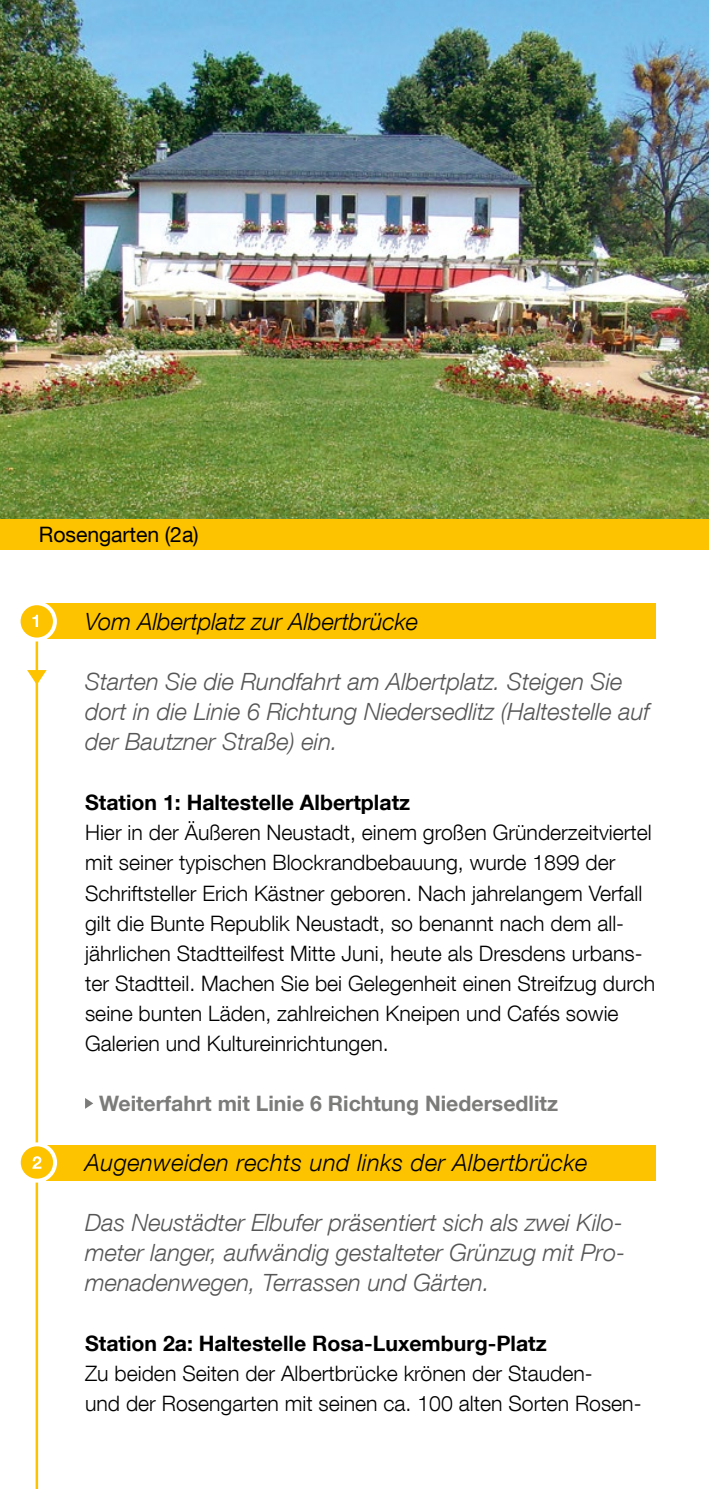
<style>
.page{position:relative;width:709px;height:1489px;background:#fff}
.page>*{position:absolute;margin:0;border:0;box-sizing:border-box;transform-origin:0 0}
.t1{font:italic 300 23.75px/30px "Helvetica Neue LT Com";color:#565656}
.t2{font:italic 300 23.75px "Helvetica Neue LT Com";letter-spacing:.02em;color:#000}
.t3{font:italic 300 23.75px "Helvetica Neue LT Com";color:#000}
.t4{font:300 21.25px/30px "Helvetica Neue LT Com";color:#000}
.t5{font:700 21.25px "Helvetica Neue LT Com";color:#000}
.t6{font:700 21.25px "Helvetica Neue LT Com";color:#7b7b7a}
.t7{font:21.25px "Helvetica Neue LT Com";letter-spacing:-.005em;color:#000}
</style>
<div class="page">
<hr style="left:36px;top:625px;width:2px;height:863px;background:#fdc300">
<svg style="left:27px;top:670px;width:20px;height:14px"></svg>
<div style="left:46px;top:603px;width:610px;height:36px;background:#fdc300"></div>
<svg style="left:17px;top:601px;width:40px;height:40px"></svg>
<div style="left:21px;top:605px;width:32px;height:32px;background:#fdc300;border-radius:50%"></div>
<svg style="left:32px;top:614px;width:6px;height:13px"></svg>
<div style="left:46px;top:1144px;width:610px;height:36px;background:#fdc300"></div>
<svg style="left:17px;top:1142px;width:40px;height:40px"></svg>
<div style="left:21px;top:1146px;width:32px;height:32px;background:#fdc300;border-radius:50%"></div>
<svg style="left:32px;top:1156px;width:9px;height:12px"></svg>
<svg style="left:85px;top:1098px;width:8px;height:10px"></svg>
<img style="left:0;top:0;width:709px;height:520px">
<div style="left:0;top:520px;width:709px;height:30px;background:#fdc300"></div>
<p class="t7" style="left:39px;top:522px;width:161px">Rosengarten (2a)</p>
<p class="t3" style="left:85px;top:607px;width:335px">Vom Albertplatz zur Albertbrücke</p>
<p class="t1" style="left:85px;top:666px;width:566px">Starten Sie die Rundfahrt am Albertplatz. Steigen Sie dort in die Linie 6 Richtung Niedersedlitz (Haltestelle auf der Bautzner Straße) ein.</p>
<p class="t5" style="left:85px;top:789px;width:326px">Station 1: Haltestelle Albertplatz</p>
<p class="t4" style="left:85px;top:817px;width:572px">Hier in der Äußeren Neustadt, einem großen Gründerzeitviertel mit seiner typischen Blockrandbebauung, wurde 1899 der Schriftsteller Erich Kästner geboren. Nach jahrelangem Verfall gilt die Bunte Republik Neustadt, so benannt nach dem all&shy;jährlichen Stadtteilfest Mitte Juni, heute als Dresdens urbans&shy;ter Stadtteil. Machen Sie bei Gelegenheit einen Streifzug durch seine bunten Läden, zahlreichen Kneipen und Cafés sowie Galerien und Kultureinrichtungen.</p>
<p class="t6" style="left:99px;top:1089px;width:460px">Weiterfahrt mit Linie 6 Richtung Niedersedlitz</p>
<p class="t2" style="left:85px;top:1147px;width:504px">Augenweiden rechts und links der Albertbrücke</p>
<p class="t1" style="left:85px;top:1206px;width:541px;text-align:justify">Das Neustädter Elbufer präsentiert sich als zwei Kilo&shy;meter langer, aufwändig gestalteter Grünzug mit Pro&shy;menadenwegen, Terrassen und Gärten.</p>
<p class="t5" style="left:85px;top:1329px;width:463px">Station 2a: Haltestelle Rosa-Luxemburg-Platz</p>
<p class="t4" style="left:85px;top:1357px;width:558px">Zu beiden Seiten der Albertbrücke krönen der Stauden-<br>und der Rosengarten mit seinen ca. 100 alten Sorten Rosen-</p>
</div>
